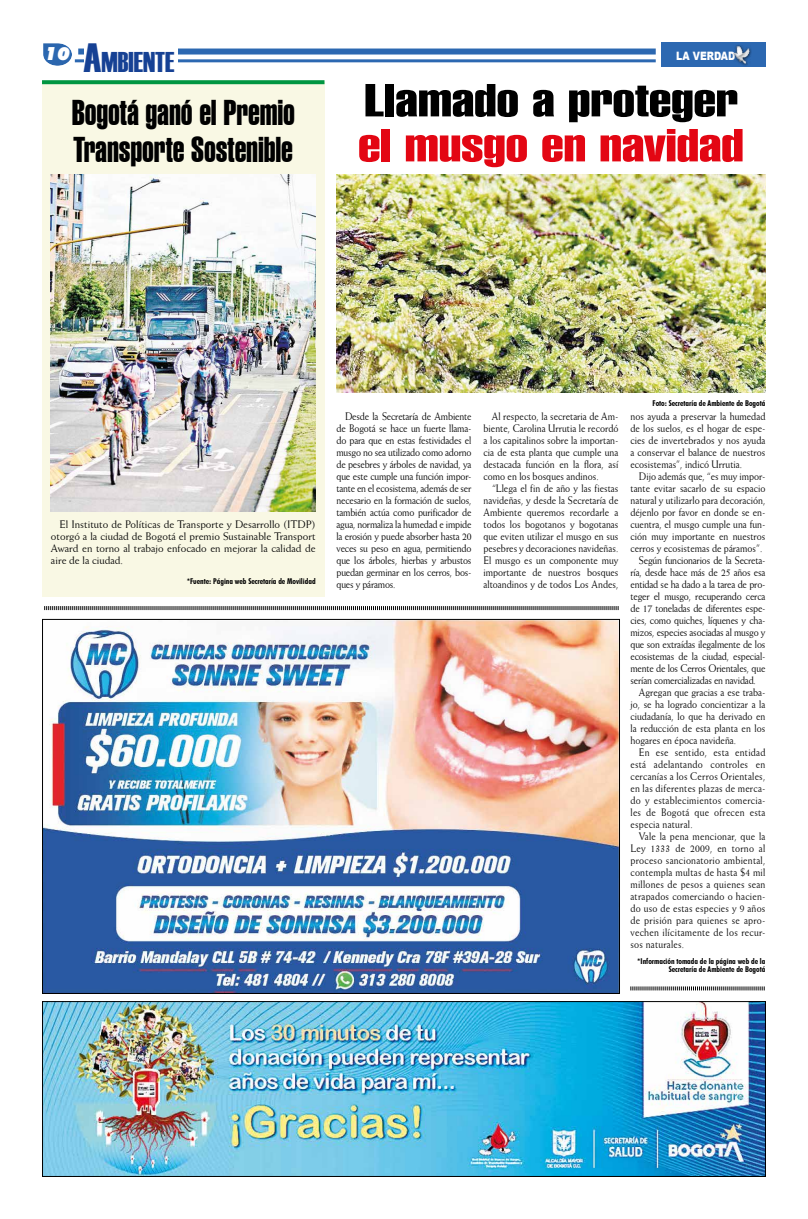
<style>
.page{position:relative;width:808px;height:1219px;background:#fff}
.page>*{position:absolute;margin:0;border:0;box-sizing:border-box;transform-origin:0 0}
.t1{font:45px "Swiss 911 BT Extra Compressed";letter-spacing:-.01em;color:#000;scale:1.5 1}
.t2{font:45px "Swiss 911 BT Extra Compressed";letter-spacing:-.01em;color:#e30613;scale:1.5 1}
.t3{font:35px/37px "Swiss 911 BT Extra Compressed";letter-spacing:-.005em;color:#000}
.t4{font:28.5px "Haettenschweiler";color:#164194}
.t5{font:italic 900 18.4px "Futura BT";color:#fff}
.t6{font:11.6px "Arial MT Black";color:#fff;scale:.8 1}
.t7{font:11px/12px "Weiss BT";color:#000;text-align:justify;scale:.9 1}
.t8{font:11px "Weiss BT";letter-spacing:.02em;color:#000;scale:.9 1}
.t9{font:11px "Weiss BT";letter-spacing:-.02em;color:#000;scale:.9 1}
.t10{font:11px/12px "Weiss BT";color:#000;text-align:justify}
.t11{font:700 condensed 8px/8px "Futura BT";color:#000;text-align:right}
.s1{font-size:40.8px}
</style>
<div class="page">
<div style="left:43px;top:43px;width:30px;height:24px;background:#000;opacity:.5"></div>
<div style="left:78px;top:49px;width:578px;height:6px;background:#2c68b1"></div>
<hr style="left:75px;top:59px;width:581px;height:3px;background:#2c68b1">
<div style="left:661px;top:43px;width:104px;height:24px;background:#2c68b1"></div>
<div style="left:732px;top:44px;width:20px;height:23px;background:#000;opacity:.75"></div>
<img style="left:732px;top:46px;width:18px;height:18px">
<div style="left:42px;top:82px;width:282px;height:515px;background:#f9f8e4"></div>
<div style="left:84px;top:35px;width:93px;height:39px;background:#fff"></div>
<img style="left:44px;top:1003px;width:720px;height:172px">
<div style="left:42px;top:1001px;width:724px;height:176px;border:1px solid #000"></div>
<svg style="left:44px;top:606px;width:575px;height:5px"></svg>
<svg style="left:630px;top:986px;width:135px;height:4px"></svg>
<img style="left:51px;top:175px;width:265px;height:337px">
<img style="left:336px;top:174px;width:429px;height:219px">
<svg style="left:42px;top:80px;width:282px;height:4px"></svg>
<img style="left:44px;top:621px;width:574px;height:371px">
<h3 class="t4" style="left:84px;top:43px;width:92px"><span class="s1">A</span>MBIENTE</h3>
<h3 class="t5" style="left:45px;top:43px;width:27px">10</h3>
<p class="t6" style="left:676px;top:49px;width:75px">LA VERDAD</p>
<h2 class="t3" style="left:72px;top:95px;width:225px">Bogotá ganó el Premio<br>Transporte Sostenible</h2>
<h1 class="t1" style="left:364px;top:75px;width:251px">Llamado a proteger</h1>
<h1 class="t2" style="left:358px;top:120px;width:259px">el musgo en navidad</h1>
<p class="t10" style="left:51px;top:518px;width:266px;text-indent:9px">El Instituto de Políticas de Transporte y Desarrollo (ITDP) otorgó a la ciudad de Bogotá el premio Sustainable Transport Award en torno al trabajo enfocado en mejorar la calidad de aire de la ciudad.</p>
<p class="t11" style="left:187px;top:577px;width:130px">*Fuente: Página web Secretaría de Movilidad</p>
<p class="t7" style="left:336px;top:410px;width:152px;text-indent:9px">Desde la Secretaría de Ambiente de Bogotá se hace un fuerte llama&shy;do para que en estas festividades el musgo no sea utilizado como adorno de pesebres y árboles de navidad, ya que este cumple una función impor&shy;tante en el ecosistema, además de ser necesario en la formación de suelos, también actúa como purificador de agua, normaliza la humedad e impide la erosión y puede absorber hasta 20 veces su peso en agua, permitiendo que los árboles, hierbas y arbustos puedan germinar en los cerros, bos&shy;ques y páramos.</p>
<p class="t7" style="left:483px;top:410px;width:151px;text-indent:9px">Al respecto, la secretaria de Am&shy;biente, Carolina Urrutia le recordó a los capitalinos sobre la importan&shy;cia de esta planta que cumple una destacada función en la flora, así como en los bosques andinos.</p>
<p class="t7" style="left:483px;top:482px;width:152px;text-indent:9px">“Llega el fin de año y las fiestas navideñas, y desde la Secretaría de Ambiente queremos recordarle a todos los bogotanos y bogotanas que eviten utilizar el musgo en sus pesebres y decoraciones navideñas.<br>El musgo es un componente muy importante de nuestros bosques altoandinos y de todos Los Andes,</p>
<p class="t11" style="left:652px;top:399px;width:114px">Foto: Secretaría de Ambiente de Bogotá</p>
<p class="t7" style="left:630px;top:410px;width:151px">nos ayuda a preservar la humedad de los suelos, es el hogar de espe&shy;cies de invertebrados y nos ayuda a conservar el balance de nuestros ecosistemas”, indicó Urrutia.</p>
<p class="t7" style="left:639px;top:470px;width:142px">Dijo además que, “es muy impor-</p>
<p class="t7" style="left:630px;top:482px;width:151px">tante evitar sacarlo de su espacio</p>
<p class="t7" style="left:630px;top:494px;width:151px">natural y utilizarlo para decoración,</p>
<p class="t7" style="left:630px;top:506px;width:151px">déjenlo por favor en donde se en-</p>
<p class="t7" style="left:630px;top:518px;width:151px">cuentra, el musgo cumple una fun-</p>
<p class="t7" style="left:630px;top:530px;width:151px">ción muy importante en nuestros</p>
<p class="t7" style="left:630px;top:542px;width:148px">cerros y ecosistemas de páramos”.</p>
<p class="t9" style="left:639px;top:553px;width:142px">Según funcionarios de la Secreta-</p>
<p class="t9" style="left:630px;top:565px;width:151px">ría, desde hace más de 25 años esa</p>
<p class="t9" style="left:630px;top:577px;width:151px">entidad se ha dado a la tarea de pro-</p>
<p class="t9" style="left:630px;top:589px;width:151px">teger el musgo, recuperando cerca</p>
<p class="t9" style="left:630px;top:601px;width:151px">de 17 toneladas de diferentes espe-</p>
<p class="t9" style="left:630px;top:613px;width:151px">cies, como quiches, líquenes y cha-</p>
<p class="t9" style="left:630px;top:625px;width:151px">mizos, especies asociadas al musgo y</p>
<p class="t9" style="left:630px;top:637px;width:151px">que son extraídas ilegalmente de los</p>
<p class="t9" style="left:630px;top:649px;width:151px">ecosistemas de la ciudad, especial-</p>
<p class="t9" style="left:630px;top:661px;width:151px">mente de los Cerros Orientales, que</p>
<p class="t9" style="left:630px;top:673px;width:141px">serían comercializadas en navidad.</p>
<p class="t7" style="left:639px;top:686px;width:142px">Agregan que gracias a ese traba-</p>
<p class="t7" style="left:630px;top:698px;width:151px">jo, se ha logrado concientizar a la</p>
<p class="t7" style="left:630px;top:710px;width:151px">ciudadanía, lo que ha derivado en</p>
<p class="t7" style="left:630px;top:722px;width:151px">la reducción de esta planta en los</p>
<p class="t7" style="left:630px;top:734px;width:119px">hogares en época navideña.</p>
<p class="t8" style="left:639px;top:745px;width:142px">En ese sentido, esta entidad</p>
<p class="t8" style="left:630px;top:757px;width:151px">está adelantando controles en</p>
<p class="t8" style="left:630px;top:769px;width:151px">cercanías a los Cerros Orientales,</p>
<p class="t8" style="left:630px;top:781px;width:151px">en las diferentes plazas de merca-</p>
<p class="t8" style="left:630px;top:793px;width:151px">do y establecimientos comercia-</p>
<p class="t8" style="left:630px;top:805px;width:151px">les de Bogotá que ofrecen esta</p>
<p class="t8" style="left:630px;top:817px;width:71px">especia natural.</p>
<p class="t8" style="left:639px;top:829px;width:142px">Vale la pena mencionar, que la</p>
<p class="t8" style="left:630px;top:841px;width:151px">Ley 1333 de 2009, en torno al</p>
<p class="t8" style="left:630px;top:853px;width:151px">proceso sancionatorio ambiental,</p>
<p class="t8" style="left:630px;top:865px;width:151px">contempla multas de hasta $4 mil</p>
<p class="t8" style="left:630px;top:877px;width:151px">millones de pesos a quienes sean</p>
<p class="t8" style="left:630px;top:889px;width:151px">atrapados comerciando o hacien-</p>
<p class="t8" style="left:630px;top:901px;width:151px">do uso de estas especies y 9 años</p>
<p class="t8" style="left:630px;top:913px;width:151px">de prisión para quienes se apro-</p>
<p class="t8" style="left:630px;top:925px;width:151px">vechen ilícitamente de los recur-</p>
<p class="t8" style="left:630px;top:937px;width:61px">sos naturales.</p>
<p class="t11" style="left:637px;top:957px;width:130px">*Información tomada de la página web de la<br>Secretaría de Ambiente de Bogotá</p>
</div>
